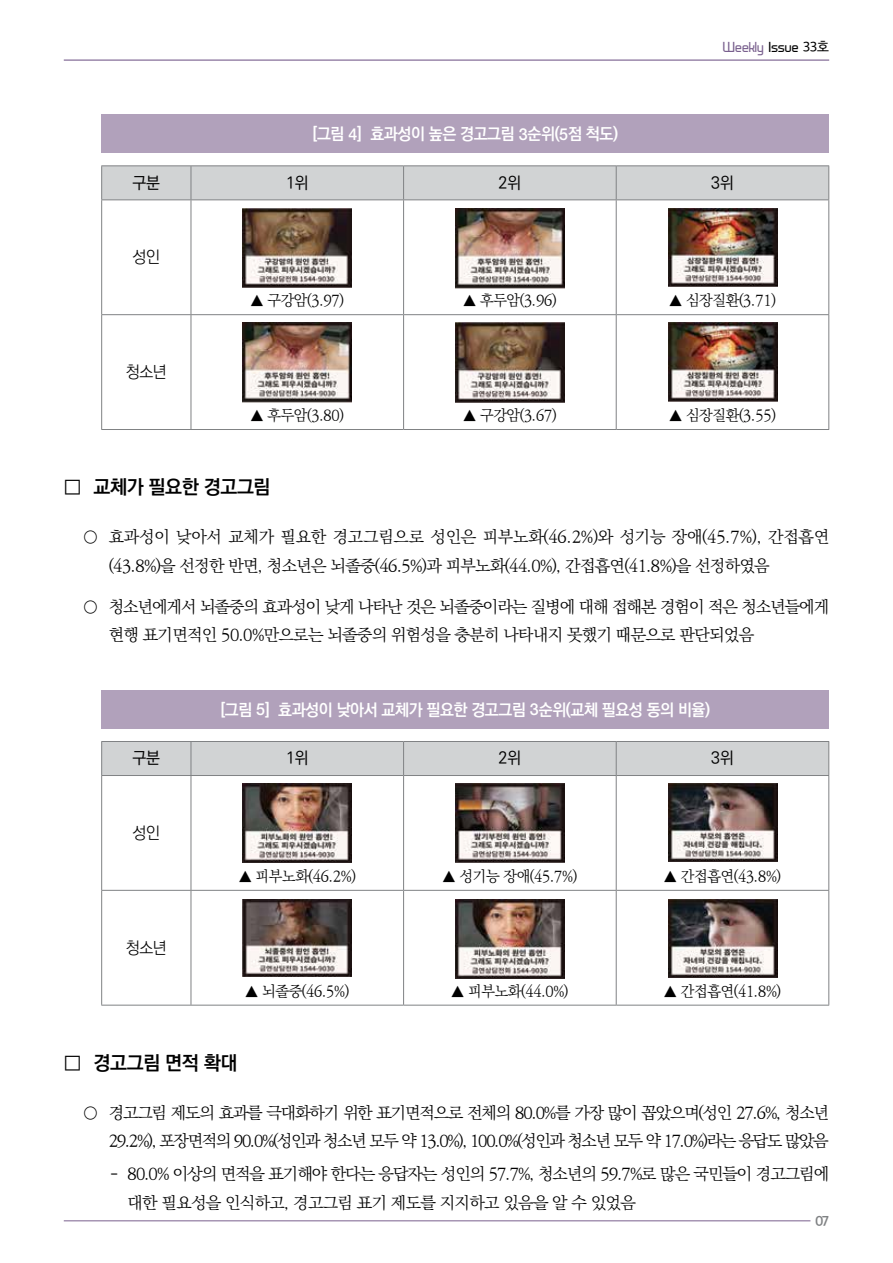
<style>
.page{position:relative;width:893px;height:1263px;background:#fff}
.page>*{position:absolute;margin:0;border:0;box-sizing:border-box;transform-origin:0 0}
.t1{font:700 19.5px "Ko Pub Dotum";letter-spacing:-.02em;color:#000}
.t2{font:300 16.5px/28.5px "Ko Pub Batang";letter-spacing:-.06em;color:#000}
.t3{font:300 16.5px/28.5px "Ko Pub Batang";letter-spacing:-.015em;color:#000}
.t4{font:700 16.5px "Ko Pub Dotum";letter-spacing:-.025em;color:#fff}
.t5{font:500 16.5px "Ko Pub Dotum";letter-spacing:-.025em;color:#000}
.t6{font:300 16.5px "Ko Pub Dotum";letter-spacing:-.025em;color:#000}
.t7{font:300 15px "Ko Pub Batang";letter-spacing:-.025em;color:#000}
.t8{font:13.5px "Prime";letter-spacing:-.04em;color:#79608e}
.t9{font:13.5px "SD Gothic Neoc e Sm";color:#808284}
.s1{font-family:"Helvetica Neue";font-weight:500}
.s2{color:#000}
.s3{font-family:"SD Gothic Neob c Rg";color:#000}
</style>
<div class="page">
<hr style="left:64px;top:60px;width:765px;height:1px;background:#79608e">
<hr style="left:64px;top:1220px;width:746px;height:1px;background:#79608e">
<div style="left:102px;top:115px;width:727px;height:38px;background:#b1a1bb"></div>
<div style="left:102px;top:166px;width:726px;height:33px;background:#d1d3d4"></div>
<hr style="left:101px;top:165px;width:90px;height:1px;background:#808284">
<hr style="left:101px;top:166px;width:1px;height:33px;background:#808284">
<hr style="left:191px;top:165px;width:213px;height:1px;background:#808284">
<hr style="left:191px;top:166px;width:1px;height:33px;background:#808284">
<hr style="left:404px;top:165px;width:212px;height:1px;background:#808284">
<hr style="left:403px;top:166px;width:1px;height:33px;background:#808284">
<hr style="left:616px;top:165px;width:213px;height:1px;background:#808284">
<hr style="left:616px;top:166px;width:1px;height:33px;background:#808284">
<hr style="left:828px;top:166px;width:1px;height:33px;background:#808284">
<hr style="left:101px;top:199px;width:90px;height:1px;background:#808284">
<hr style="left:101px;top:200px;width:1px;height:114px;background:#808284">
<hr style="left:191px;top:199px;width:213px;height:1px;background:#808284">
<hr style="left:191px;top:200px;width:1px;height:114px;background:#808284">
<hr style="left:404px;top:199px;width:212px;height:1px;background:#808284">
<hr style="left:403px;top:200px;width:1px;height:114px;background:#808284">
<hr style="left:616px;top:199px;width:213px;height:1px;background:#808284">
<hr style="left:616px;top:200px;width:1px;height:114px;background:#808284">
<hr style="left:828px;top:200px;width:1px;height:114px;background:#808284">
<hr style="left:101px;top:314px;width:90px;height:1px;background:#808284">
<hr style="left:101px;top:315px;width:1px;height:114px;background:#808284">
<hr style="left:191px;top:314px;width:213px;height:1px;background:#808284">
<hr style="left:191px;top:315px;width:1px;height:114px;background:#808284">
<hr style="left:404px;top:314px;width:212px;height:1px;background:#808284">
<hr style="left:403px;top:315px;width:1px;height:114px;background:#808284">
<hr style="left:616px;top:314px;width:213px;height:1px;background:#808284">
<hr style="left:616px;top:315px;width:1px;height:114px;background:#808284">
<hr style="left:828px;top:315px;width:1px;height:114px;background:#808284">
<hr style="left:101px;top:429px;width:90px;height:1px;background:#808284">
<hr style="left:191px;top:429px;width:213px;height:1px;background:#808284">
<hr style="left:404px;top:429px;width:212px;height:1px;background:#808284">
<hr style="left:616px;top:429px;width:213px;height:1px;background:#808284">
<div style="left:102px;top:690px;width:727px;height:39px;background:#b1a1bb"></div>
<div style="left:102px;top:742px;width:726px;height:33px;background:#d1d3d4"></div>
<hr style="left:101px;top:741px;width:90px;height:1px;background:#808284">
<hr style="left:101px;top:742px;width:1px;height:33px;background:#808284">
<hr style="left:191px;top:741px;width:213px;height:1px;background:#808284">
<hr style="left:191px;top:742px;width:1px;height:33px;background:#808284">
<hr style="left:404px;top:741px;width:212px;height:1px;background:#808284">
<hr style="left:403px;top:742px;width:1px;height:33px;background:#808284">
<hr style="left:616px;top:741px;width:213px;height:1px;background:#808284">
<hr style="left:616px;top:742px;width:1px;height:33px;background:#808284">
<hr style="left:828px;top:742px;width:1px;height:33px;background:#808284">
<hr style="left:101px;top:775px;width:90px;height:1px;background:#808284">
<hr style="left:101px;top:776px;width:1px;height:114px;background:#808284">
<hr style="left:191px;top:775px;width:213px;height:1px;background:#808284">
<hr style="left:191px;top:776px;width:1px;height:114px;background:#808284">
<hr style="left:404px;top:775px;width:212px;height:1px;background:#808284">
<hr style="left:403px;top:776px;width:1px;height:114px;background:#808284">
<hr style="left:616px;top:775px;width:213px;height:1px;background:#808284">
<hr style="left:616px;top:776px;width:1px;height:114px;background:#808284">
<hr style="left:828px;top:776px;width:1px;height:114px;background:#808284">
<hr style="left:101px;top:890px;width:90px;height:1px;background:#808284">
<hr style="left:101px;top:891px;width:1px;height:114px;background:#808284">
<hr style="left:191px;top:890px;width:213px;height:1px;background:#808284">
<hr style="left:191px;top:891px;width:1px;height:114px;background:#808284">
<hr style="left:404px;top:890px;width:212px;height:1px;background:#808284">
<hr style="left:403px;top:891px;width:1px;height:114px;background:#808284">
<hr style="left:616px;top:890px;width:213px;height:1px;background:#808284">
<hr style="left:616px;top:891px;width:1px;height:114px;background:#808284">
<hr style="left:828px;top:891px;width:1px;height:114px;background:#808284">
<hr style="left:101px;top:1005px;width:90px;height:1px;background:#808284">
<hr style="left:191px;top:1005px;width:213px;height:1px;background:#808284">
<hr style="left:404px;top:1005px;width:212px;height:1px;background:#808284">
<hr style="left:616px;top:1005px;width:213px;height:1px;background:#808284">
<img style="left:243px;top:208px;width:108px;height:80px">
<img style="left:243px;top:323px;width:108px;height:80px">
<img style="left:456px;top:208px;width:108px;height:81px">
<img style="left:456px;top:323px;width:108px;height:79px">
<img style="left:669px;top:208px;width:108px;height:79px">
<img style="left:243px;top:783px;width:108px;height:79px">
<img style="left:243px;top:899px;width:108px;height:77px">
<img style="left:456px;top:783px;width:108px;height:79px">
<img style="left:456px;top:899px;width:108px;height:79px">
<img style="left:669px;top:783px;width:108px;height:78px">
<img style="left:669px;top:899px;width:108px;height:79px">
<img style="left:669px;top:323px;width:108px;height:79px">
<p class="t4" style="left:312px;top:125px;width:307px">[그림 <span class="s1">4</span>] 효과성이 높은 경고그림 <span class="s1">3</span>순위(<span class="s1">5</span>점 척도)</p>
<p class="t8" style="left:723px;top:39px;width:108px">Weekly <span class="s2">Issue</span> <span class="s3">33호</span></p>
<p class="t5" style="left:133px;top:175px;width:29px">구분</p>
<p class="t5" style="left:286px;top:175px;width:24px">1위</p>
<p class="t5" style="left:499px;top:175px;width:24px">2위</p>
<p class="t5" style="left:711px;top:175px;width:24px">3위</p>
<p class="t6" style="left:133px;top:249px;width:29px">성인</p>
<p class="t6" style="left:126px;top:364px;width:43px">청소년</p>
<p class="t7" style="left:251px;top:293px;width:95px">▲ 구강암(3.97)</p>
<p class="t7" style="left:463px;top:293px;width:95px">▲ 후두암(3.96)</p>
<p class="t7" style="left:669px;top:293px;width:108px">▲ 심장질환(3.71)</p>
<p class="t7" style="left:251px;top:408px;width:95px">▲ 후두암(3.80)</p>
<p class="t7" style="left:463px;top:408px;width:95px">▲ 구강암(3.67)</p>
<p class="t7" style="left:669px;top:408px;width:108px">▲ 심장질환(3.55)</p>
<p class="t1" style="left:64px;top:477px;width:208px">□ 교체가 필요한 경고그림</p>
<p class="t3" style="left:109px;top:523px;width:722px;text-indent:-25px">○ 효과성이 낮아서 교체가 필요한 경고그림으로 성인은 피부노화(46.2%)와 성기능 장애(45.7%), 간접흡연 (43.8%)을 선정한 반면, 청소년은 뇌졸중(46.5%)과 피부노화(44.0%), 간접흡연(41.8%)을 선정하였음</p>
<p class="t2" style="left:109px;top:593px;width:722px;text-indent:-25px">○ 청소년에게서 뇌졸중의 효과성이 낮게 나타난 것은 뇌졸중이라는 질병에 대해 접해본 경험이 적은 청소년들에게 현행 표기면적인 50.0%만으로는 뇌졸중의 위험성을 충분히 나타내지 못했기 때문으로 판단되었음</p>
<p class="t4" style="left:220px;top:701px;width:491px">[그림 <span class="s1">5</span>] 효과성이 낮아서 교체가 필요한 경고그림 <span class="s1">3</span>순위(교체 필요성 동의 비율)</p>
<p class="t5" style="left:133px;top:750px;width:29px">구분</p>
<p class="t5" style="left:286px;top:750px;width:24px">1위</p>
<p class="t5" style="left:499px;top:750px;width:24px">2위</p>
<p class="t5" style="left:711px;top:750px;width:24px">3위</p>
<p class="t6" style="left:133px;top:825px;width:29px">성인</p>
<p class="t6" style="left:126px;top:939px;width:43px">청소년</p>
<p class="t7" style="left:239px;top:869px;width:119px">▲ 피부노화(46.2%)</p>
<p class="t7" style="left:443px;top:869px;width:136px">▲ 성기능 장애(45.7%)</p>
<p class="t7" style="left:664px;top:869px;width:119px">▲ 간접흡연(43.8%)</p>
<p class="t7" style="left:245px;top:983px;width:105px">▲ 뇌졸중(46.5%)</p>
<p class="t7" style="left:451px;top:983px;width:119px">▲ 피부노화(44.0%)</p>
<p class="t7" style="left:664px;top:983px;width:119px">▲ 간접흡연(41.8%)</p>
<p class="t1" style="left:64px;top:1053px;width:175px">□ 경고그림 면적 확대</p>
<p class="t2" style="left:83px;top:1099px;width:747px;text-align:right">○ 경고그림 제도의 효과를 극대화하기 위한 표기면적으로 전체의 80.0%를 가장 많이 꼽았으며(성인 27.6%, 청소년<br>29.2%), 포장면적의 90.0%(성인과 청소년 모두 약 13.0%), 100.0%(성인과 청소년 모두 약 17.0%)라는 응답도 많았음</p>
<p class="t2" style="left:127px;top:1160px;width:703px;text-indent:-17px">- 80.0% 이상의 면적을 표기해야 한다는 응답자는 성인의 57.7%, 청소년의 59.7%로 많은 국민들이 경고그림에 대한 필요성을 인식하고, 경고그림 표기 제도를 지지하고 있음을 알 수 있었음</p>
<p class="t9" style="left:815px;top:1214px;width:16px">07</p>
</div>
